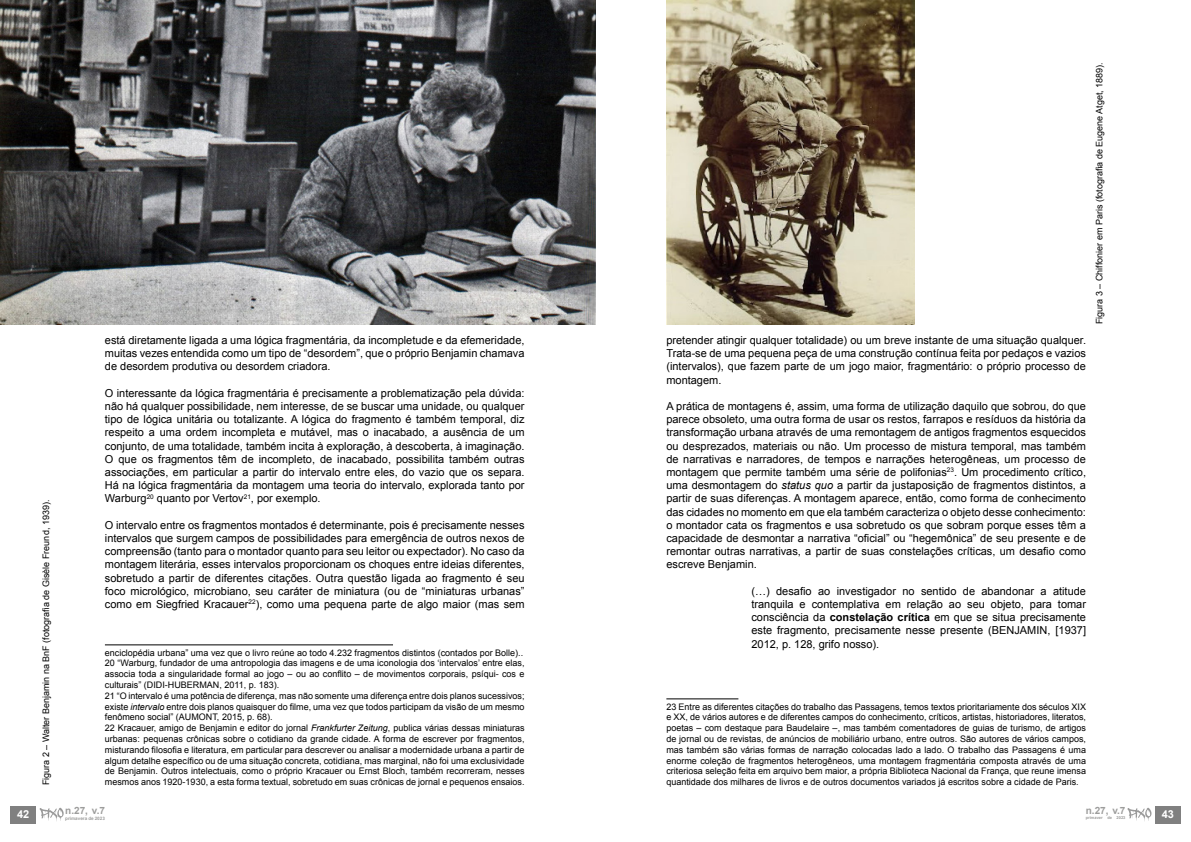
<style>
.page{position:relative;width:1191px;height:842px;background:#fff}
.page>*{position:absolute;margin:0;border:0;box-sizing:border-box;transform-origin:0 0}
.t1{font:11px/13.2px "Arial";color:#000;text-align:justify}
.t2{font:700 11px "Arial";color:#fff}
.t3{font:700 10px "Arial";color:#9d9d9c}
.t4{font:9px/10.8px "Arial";color:#000}
.t5{font:700 4.6px "Arial";color:#9d9d9c}
.t6{font:700 4px "Arial";color:#9d9d9c}
.s1{font-style:italic}
.s2{font-weight:700}
</style>
<div class="page">
<hr style="left:105px;top:644px;width:288px;height:1px;background:#000">
<hr style="left:666px;top:698px;width:72px;height:1px;background:#000">
<div style="left:11px;top:806px;width:25px;height:17px;background:#808080"></div>
<svg style="left:40px;top:808px;width:24px;height:13px"></svg>
<div style="left:1155px;top:806px;width:25px;height:17px;background:#808080"></div>
<svg style="left:1127px;top:808px;width:24px;height:13px"></svg>
<img style="left:666px;top:0;width:248px;height:324px">
<img style="left:0;top:0;width:595px;height:324px">
<p class="t4" style="left:41px;top:785px;width:287px;rotate:-90deg">Figura 2 – Walter Benjamin na BnF (fotografia de Gisèle Freund, 1939).</p>
<p class="t1" style="left:105px;top:334px;width:421px">está diretamente ligada a uma lógica fragmentária, da incompletude e da efemeridade, muitas vezes entendida como um tipo de “desordem”, que o próprio Benjamin chamava de desordem produtiva ou desordem criadora.</p>
<p class="t1" style="left:105px;top:386px;width:421px">O interessante da lógica fragmentária é precisamente a problematização pela dúvida: não há qualquer possibilidade, nem interesse, de se buscar uma unidade, ou qualquer tipo de lógica unitária ou totalizante. A lógica do fragmento é também temporal, diz respeito a uma ordem incompleta e mutável, mas o inacabado, a ausência de um conjunto, de uma totalidade, também incita à exploração, à descoberta, à imaginação.<br>O que os fragmentos têm de incompleto, de inacabado, possibilita também outras associações, em particular a partir do intervalo entre eles, do vazio que os separa.<br>Há na lógica fragmentária da montagem uma teoria do intervalo, explorada tanto por Warburg<sup>20</sup> quanto por Vertov<sup>21</sup>, por exemplo.</p>
<p class="t1" style="left:105px;top:518px;width:421px">O intervalo entre os fragmentos montados é determinante, pois é precisamente nesses intervalos que surgem campos de possibilidades para emergência de outros nexos de compreensão (tanto para o montador quanto para seu leitor ou expectador). No caso da montagem literária, esses intervalos proporcionam os choques entre ideias diferentes, sobretudo a partir de diferentes citações. Outra questão ligada ao fragmento é seu foco micrológico, microbiano, seu caráter de miniatura (ou de “miniaturas urbanas” como em Siegfried Kracauer<sup>22</sup>), como uma pequena parte de algo maior (mas sem</p>
<p class="t4" style="left:105px;top:647px;width:421px">enciclopédia urbana” uma vez que o livro reúne ao todo 4.232 fragmentos distintos (contados por Bolle)..<br>20 “Warburg, fundador de uma antropologia das imagens e de uma iconologia dos ‘intervalos’ entre elas, associa toda a singularidade formal ao jogo – ou ao conflito – de movimentos corporais, psíqui- cos e culturais” (DIDI-HUBERMAN, 2011, p. 183).<br>21 “O intervalo é uma potência de diferença, mas não somente uma diferença entre dois planos sucessivos; existe <span class="s1">intervalo</span> entre dois planos quaisquer do filme, uma vez que todos participam da visão de um mesmo fenômeno social” (AUMONT, 2015, p. 68).<br>22 Kracauer, amigo de Benjamin e editor do jornal <span class="s1">Frankfurter Zeitung</span>, publica várias dessas miniaturas urbanas: pequenas crônicas sobre o cotidiano da grande cidade. A forma de escrever por fragmentos, misturando filosofia e literatura, em particular para descrever ou analisar a modernidade urbana a partir de algum detalhe específico ou de uma situação concreta, cotidiana, mas marginal, não foi uma exclusividade de Benjamin. Outros intelectuais, como o próprio Kracauer ou Ernst Bloch, também recorreram, nesses mesmos anos 1920-1930, a esta forma textual, sobretudo em suas crônicas de jornal e pequenos ensaios.</p>
<p class="t2" style="left:17px;top:807px;width:14px">42</p>
<p class="t3" style="left:65px;top:804px;width:41px">n.27, v.7</p>
<p class="t5" style="left:65px;top:815px;width:41px">primavera de 2023</p>
<p class="t1" style="left:666px;top:334px;width:421px">pretender atingir qualquer totalidade) ou um breve instante de uma situação qualquer.<br>Trata-se de uma pequena peça de uma construção contínua feita por pedaços e vazios (intervalos), que fazem parte de um jogo maior, fragmentário: o próprio processo de montagem.</p>
<p class="t1" style="left:666px;top:400px;width:421px">A prática de montagens é, assim, uma forma de utilização daquilo que sobrou, do que parece obsoleto, uma outra forma de usar os restos, farrapos e resíduos da história da transformação urbana através de uma remontagem de antigos fragmentos esquecidos ou desprezados, materiais ou não. Um processo de mistura temporal, mas também de narrativas e narradores, de tempos e narrações heterogêneas, um processo de montagem que permite também uma série de polifonias<sup>23</sup>. Um procedimento crítico, uma desmontagem do <span class="s1">status quo</span> a partir da justaposição de fragmentos distintos, a partir de suas diferenças. A montagem aparece, então, como forma de conhecimento das cidades no momento em que ela também caracteriza o objeto desse conhecimento: o montador cata os fragmentos e usa sobretudo os que sobram porque esses têm a capacidade de desmontar a narrativa “oficial” ou “hegemônica” de seu presente e de remontar outras narrativas, a partir de suas constelações críticas, um desafio como escreve Benjamin.</p>
<p class="t1" style="left:751px;top:584px;width:336px">(…) desafio ao investigador no sentido de abandonar a atitude tranquila e contemplativa em relação ao seu objeto, para tomar consciência da <span class="s2">constelação crítica</span> em que se situa precisamente este fragmento, precisamente nesse presente (BENJAMIN, [1937] 2012, p. 128, grifo nosso).</p>
<p class="t4" style="left:1094px;top:324px;width:263px;rotate:-90deg">Figura 3 – Chiffonier em Paris (fotografia de Eugene Atget, 1889).</p>
<p class="t4" style="left:666px;top:701px;width:421px;text-align:justify">23 Entre as diferentes citações do trabalho das Passagens, temos textos prioritariamente dos séculos XIX e XX, de vários autores e de diferentes campos do conhecimento, críticos, artistas, historiadores, literatos, poetas – com destaque para Baudelaire –, mas também comentadores de guias de turismo, de artigos de jornal ou de revistas, de anúncios de mobiliário urbano, entre outros. São autores de vários campos, mas também são várias formas de narração colocadas lado a lado. O trabalho das Passagens é uma enorme coleção de fragmentos heterogêneos, uma montagem fragmentária composta através de uma criteriosa seleção feita em arquivo bem maior, a própria Biblioteca Nacional da França, que reune imensa quantidade dos milhares de livros e de outros documentos variados já escritos sobre a cidade de Paris.</p>
<p class="t3" style="left:1085px;top:804px;width:41px">n.27, v.7</p>
<p class="t6" style="left:1085px;top:815px;width:41px">primaver de 2023</p>
<p class="t2" style="left:1161px;top:807px;width:14px">43</p>
</div>
